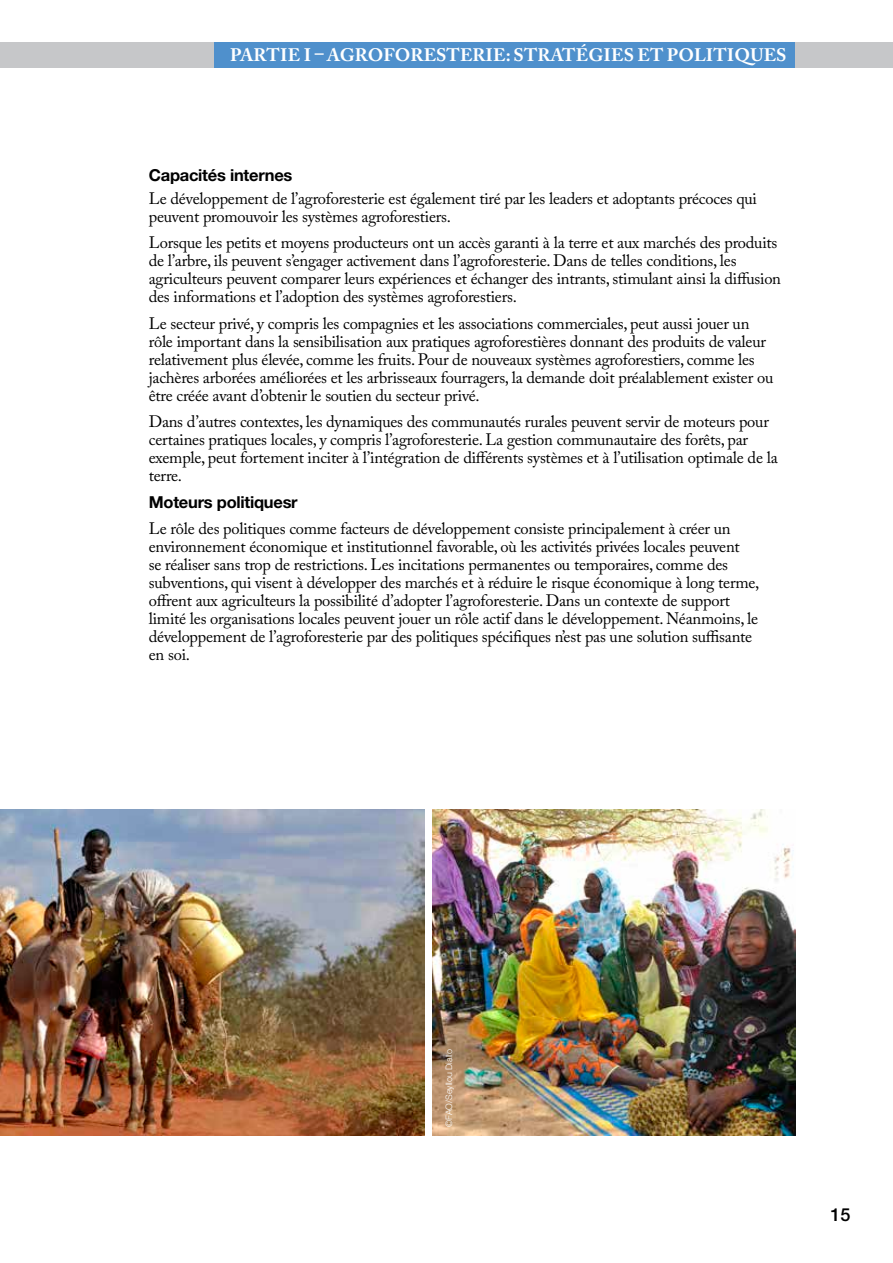
<style>
.page{position:relative;width:893px;height:1263px;background:#fff}
.page>*{position:absolute;margin:0;border:0;box-sizing:border-box;transform-origin:0 0}
.t1{font:700 18px "Adobe Caslon Pro";letter-spacing:.005em;color:#fff}
.t2{font:500 18px "Helvetica Neue LT Std";color:#000}
.t3{font:16.5px/18px "Adobe Caslon Pro";letter-spacing:-.015em;color:#000}
.t4{font:700 16.5px "Helvetica Neue LT Std";letter-spacing:-.015em;color:#000}
.t5{font:300 9px "Helvetica Neue LT Std";color:#fff}
</style>
<div class="page">
<div style="left:0;top:43px;width:893px;height:25px;background:#c6c7c9"></div>
<div style="left:214px;top:43px;width:581px;height:25px;background:#4f90cc"></div>
<img style="left:432px;top:809px;width:363px;height:326px">
<img style="left:0;top:809px;width:424px;height:326px">
<p class="t1" style="left:230px;top:44px;width:558px">PARTIE I – AGROFORESTERIE: STRATÉGIES ET POLITIQUES</p>
<p class="t4" style="left:149px;top:165px;width:145px">Capacités internes</p>
<p class="t3" style="left:149px;top:189px;width:610px">Le développement de l’agroforesterie est également tiré par les leaders et adoptants précoces qui peuvent promouvoir les systèmes agroforestiers.</p>
<p class="t3" style="left:149px;top:233px;width:634px">Lorsque les petits et moyens producteurs ont un accès garanti à la terre et aux marchés des produits de l’arbre, ils peuvent s’engager activement dans l’agroforesterie. Dans de telles conditions, les agriculteurs peuvent comparer leurs expériences et échanger des intrants, stimulant ainsi la diffusion des informations et l’adoption des systèmes agroforestiers.</p>
<p class="t3" style="left:149px;top:314px;width:626px">Le secteur privé, y compris les compagnies et les associations commerciales, peut aussi jouer un rôle important dans la sensibilisation aux pratiques agroforestières donnant des produits de valeur relativement plus élevée, comme les fruits. Pour de nouveaux systèmes agroforestiers, comme les jachères arborées améliorées et les arbrisseaux fourragers, la demande doit préalablement exister ou être créée avant d’obtenir le soutien du secteur privé.</p>
<p class="t3" style="left:149px;top:412px;width:630px">Dans d’autres contextes, les dynamiques des communautés rurales peuvent servir de moteurs pour certaines pratiques locales, y compris l’agroforesterie. La gestion communautaire des forêts, par exemple, peut fortement inciter à l’intégration de différents systèmes et à l’utilisation optimale de la terre.</p>
<p class="t4" style="left:149px;top:492px;width:150px">Moteurs politiquesr</p>
<p class="t3" style="left:149px;top:519px;width:612px">Le rôle des politiques comme facteurs de développement consiste principalement à créer un environnement économique et institutionnel favorable, où les activités privées locales peuvent<br>se réaliser sans trop de restrictions. Les incitations permanentes ou temporaires, comme des subventions, qui visent à développer des marchés et à réduire le risque économique à long terme, offrent aux agriculteurs la possibilité d’adopter l’agroforesterie. Dans un contexte de support limité les organisations locales peuvent jouer un rôle actif dans le développement. Néanmoins, le développement de l’agroforesterie par des politiques spécifiques n’est pas une solution suffisante en soi.</p>
<p class="t5" style="left:443px;top:1127px;width:79px;rotate:-90deg">©FAO/Seyllou Diallo</p>
<p class="t2" style="left:831px;top:1203px;width:21px">15</p>
</div>
